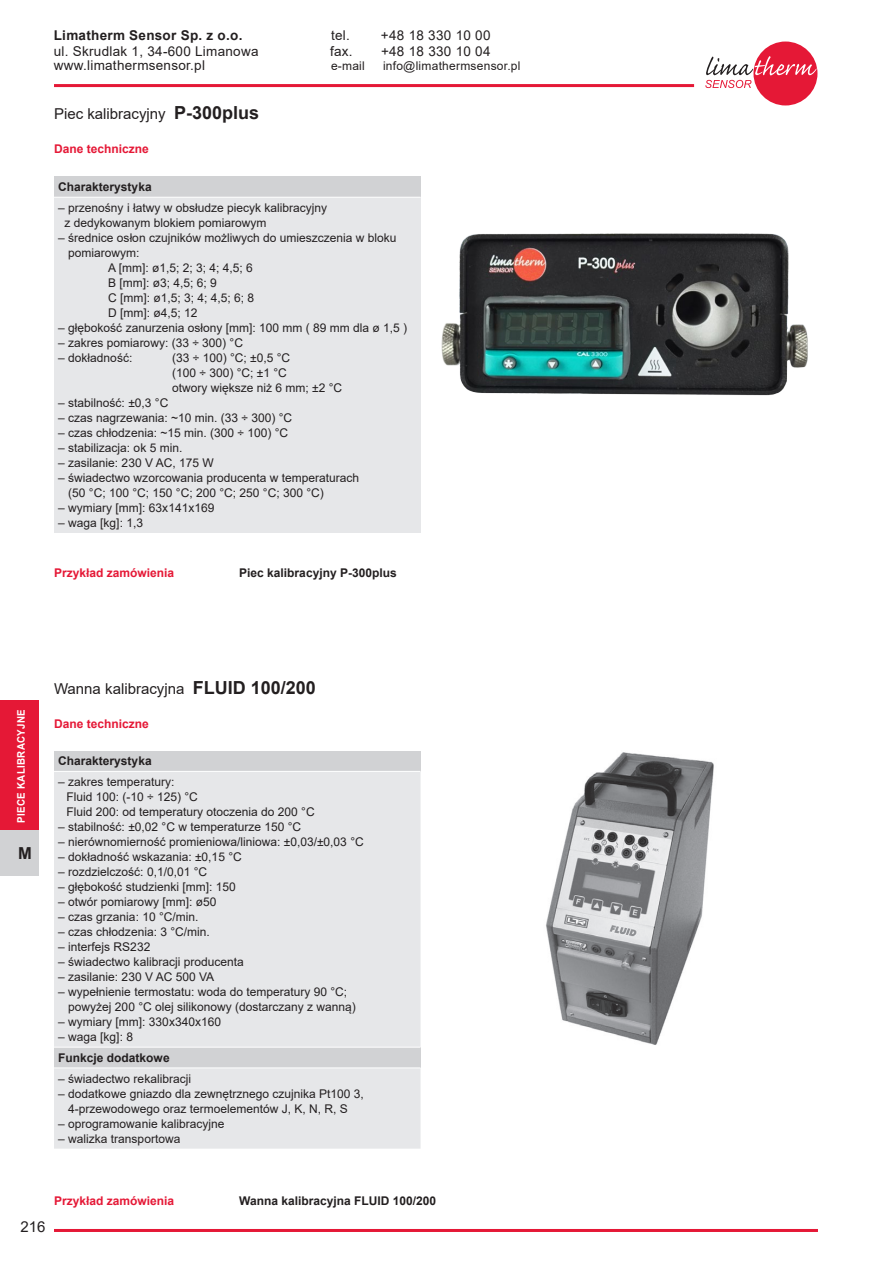
<style>
.page{position:relative;width:872px;height:1263px;background:#fff}
.page>*{position:absolute;margin:0;border:0;box-sizing:border-box;transform-origin:0 0}
.t1{font:700 16.5px "Arial";color:#231f20}
.t2{font:15px "Arial";color:#231f20}
.t3{font:13.5px "Arial";letter-spacing:.02em;color:#231f20}
.t4{font:700 13.5px "Arial";letter-spacing:.02em;color:#231f20}
.t5{font:12px/15px "Arial";color:#231f20}
.t6{font:700 12px "Arial";color:#231f20}
.t7{font:700 12px "Arial";color:#e51836}
.t8{font:12px "Arial";letter-spacing:.02em;color:#231f20}
.t9{font:700 10.5px "Arial";letter-spacing:.035em;color:#fff;scale:.93 1}
.s1{font-weight:700;font-size:18px}
</style>
<div class="page">
<hr style="left:54px;top:1229px;width:764px;height:3px;background:#e51836">
<div style="left:0;top:829px;width:38px;height:47px;background:#d1d2d4"></div>
<div style="left:0;top:700px;width:38px;height:129px;background:#e51836"></div>
<div style="left:753px;top:42px;width:64px;height:63px;background:#e51836;border-radius:50%"></div>
<svg style="left:705px;top:56px;width:111px;height:32px"></svg>
<hr style="left:54px;top:84px;width:640px;height:3px;background:#e51836">
<div style="left:54px;top:176px;width:366px;height:21px;background:#d1d2d4"></div>
<div style="left:54px;top:197px;width:366px;height:336px;background:#e6e7e9"></div>
<hr style="left:54px;top:197px;width:366px;height:1px;background:#fff">
<div style="left:54px;top:751px;width:366px;height:20px;background:#d1d2d4"></div>
<div style="left:54px;top:772px;width:366px;height:377px;background:#e6e7e9"></div>
<div style="left:54px;top:1047px;width:366px;height:21px;background:#d1d2d4"></div>
<hr style="left:54px;top:1047px;width:366px;height:1px;background:#fff">
<hr style="left:54px;top:1067px;width:366px;height:1px;background:#fff">
<img style="left:546px;top:752px;width:168px;height:293px">
<img style="left:441px;top:233px;width:367px;height:163px">
<p class="t4" style="left:54px;top:26px;width:190px">Limatherm Sensor Sp. z o.o.</p>
<p class="t3" style="left:331px;top:26px;width:20px">tel.</p>
<p class="t3" style="left:381px;top:26px;width:111px">+48 18 330 10 00</p>
<p class="t3" style="left:54px;top:42px;width:206px">ul. Skrudlak 1, 34-600 Limanowa</p>
<p class="t3" style="left:330px;top:42px;width:24px">fax.</p>
<p class="t3" style="left:381px;top:42px;width:111px">+48 18 330 10 04</p>
<p class="t3" style="left:54px;top:56px;width:153px">www.limathermsensor.pl</p>
<p class="t5" style="left:331px;top:59px;width:35px">e-mail</p>
<p class="t8" style="left:383px;top:58px;width:139px">info@limathermsensor.pl</p>
<p class="t2" style="left:54px;top:104px;width:207px">Piec kalibracyjny <span class="s1">P-300plus</span></p>
<p class="t7" style="left:54px;top:140px;width:96px">Dane techniczne</p>
<p class="t6" style="left:58px;top:179px;width:95px">Charakterystyka</p>
<p class="t5" style="left:65px;top:200px;width:264px;text-indent:-6px">– przenośny i łatwy w obsłudze piecyk kalibracyjny z dedykowanym blokiem pomiarowym</p>
<p class="t5" style="left:58px;top:230px;width:340px">– średnice osłon czujników możliwych do umieszczenia w bloku</p>
<p class="t5" style="left:68px;top:245px;width:73px">pomiarowym:</p>
<p class="t5" style="left:108px;top:260px;width:146px">A [mm]: ø1,5; 2; 3; 4; 4,5; 6</p>
<p class="t5" style="left:108px;top:275px;width:110px">B [mm]: ø3; 4,5; 6; 9</p>
<p class="t5" style="left:108px;top:290px;width:148px">C [mm]: ø1,5; 3; 4; 4,5; 6; 8</p>
<p class="t5" style="left:108px;top:305px;width:91px">D [mm]: ø4,5; 12</p>
<p class="t5" style="left:58px;top:320px;width:350px">– głębokość zanurzenia osłony [mm]: 100 mm ( 89 mm dla ø 1,5 )</p>
<p class="t5" style="left:58px;top:335px;width:186px">– zakres pomiarowy: (33 ÷ 300) °C</p>
<p class="t5" style="left:58px;top:350px;width:76px">– dokładność:</p>
<p class="t5" style="left:172px;top:350px;width:172px">(33 ÷ 100) °C; ±0,5 °C<br>(100 ÷ 300) °C; ±1 °C<br>otwory większe niż 6 mm; ±2 °C</p>
<p class="t5" style="left:58px;top:395px;width:112px">– stabilność: ±0,3 °C</p>
<p class="t5" style="left:58px;top:410px;width:235px">– czas nagrzewania: ~10 min. (33 ÷ 300) °C</p>
<p class="t5" style="left:58px;top:425px;width:231px">– czas chłodzenia: ~15 min. (300 ÷ 100) °C</p>
<p class="t5" style="left:58px;top:440px;width:126px">– stabilizacja: ok 5 min.</p>
<p class="t5" style="left:58px;top:455px;width:157px">– zasilanie: 230 V AC, 175 W</p>
<p class="t5" style="left:68px;top:470px;width:292px;text-indent:-10px">– świadectwo wzorcowania producenta w temperaturach (50 °C; 100 °C; 150 °C; 200 °C; 250 °C; 300 °C)</p>
<p class="t5" style="left:58px;top:500px;width:158px">– wymiary [mm]: 63x141x169</p>
<p class="t5" style="left:58px;top:515px;width:86px">– waga [kg]: 1,3</p>
<p class="t7" style="left:54px;top:564px;width:122px">Przykład zamówienia</p>
<p class="t6" style="left:239px;top:564px;width:159px">Piec kalibracyjny P-300plus</p>
<p class="t9" style="left:14px;top:823px;width:123px;rotate:-90deg">piece kalibracyjne</p>
<h1 class="t1" style="left:18px;top:841px;width:15px">M</h1>
<p class="t2" style="left:54px;top:678px;width:263px">Wanna kalibracyjna <span class="s1">FLUID 100/200</span></p>
<p class="t7" style="left:54px;top:715px;width:96px">Dane techniczne</p>
<p class="t6" style="left:58px;top:753px;width:95px">Charakterystyka</p>
<p class="t5" style="left:66px;top:774px;width:250px;text-indent:-8px">– zakres temperatury:<br>Fluid 100: (-10 ÷ 125) °C<br>Fluid 200: od temperatury otoczenia do 200 °C</p>
<p class="t5" style="left:58px;top:819px;width:244px">– stabilność: ±0,02 °C w temperaturze 150 °C</p>
<p class="t5" style="left:58px;top:834px;width:307px">– nierównomierność promieniowa/liniowa: ±0,03/±0,03 °C</p>
<p class="t5" style="left:58px;top:849px;width:185px">– dokładność wskazania: ±0,15 °C</p>
<p class="t5" style="left:58px;top:864px;width:150px">– rozdzielczość: 0,1/0,01 °C</p>
<p class="t5" style="left:58px;top:879px;width:179px">– głębokość studzienki [mm]: 150</p>
<p class="t5" style="left:58px;top:894px;width:160px">– otwór pomiarowy [mm]: ø50</p>
<p class="t5" style="left:58px;top:909px;width:142px">– czas grzania: 10 °C/min.</p>
<p class="t5" style="left:58px;top:924px;width:153px">– czas chłodzenia: 3 °C/min.</p>
<p class="t5" style="left:58px;top:939px;width:94px">– interfejs RS232</p>
<p class="t5" style="left:58px;top:954px;width:187px">– świadectwo kalibracji producenta</p>
<p class="t5" style="left:58px;top:969px;width:157px">– zasilanie: 230 V AC 500 VA</p>
<p class="t5" style="left:68px;top:984px;width:289px;text-indent:-10px">– wypełnienie termostatu: woda do temperatury 90 °C; powyżej 200 °C olej silikonowy (dostarczany z wanną)</p>
<p class="t5" style="left:58px;top:1014px;width:164px">– wymiary [mm]: 330x340x160</p>
<p class="t5" style="left:58px;top:1029px;width:76px">– waga [kg]: 8</p>
<p class="t6" style="left:58px;top:1049px;width:113px">Funkcje dodatkowe</p>
<p class="t5" style="left:58px;top:1071px;width:134px">– świadectwo rekalibracji</p>
<p class="t5" style="left:58px;top:1086px;width:307px;text-align:center">– dodatkowe gniazdo dla zewnętrznego czujnika Pt100 3,<br>4-przewodowego oraz termoelementów J, K, N, R, S</p>
<p class="t5" style="left:58px;top:1116px;width:168px">– oprogramowanie kalibracyjne</p>
<p class="t5" style="left:58px;top:1131px;width:124px">– walizka transportowa</p>
<p class="t2" style="left:20px;top:1216px;width:27px">216</p>
<p class="t7" style="left:54px;top:1193px;width:122px">Przykład zamówienia</p>
<p class="t6" style="left:239px;top:1193px;width:198px">Wanna kalibracyjna FLUID 100/200</p>
</div>
